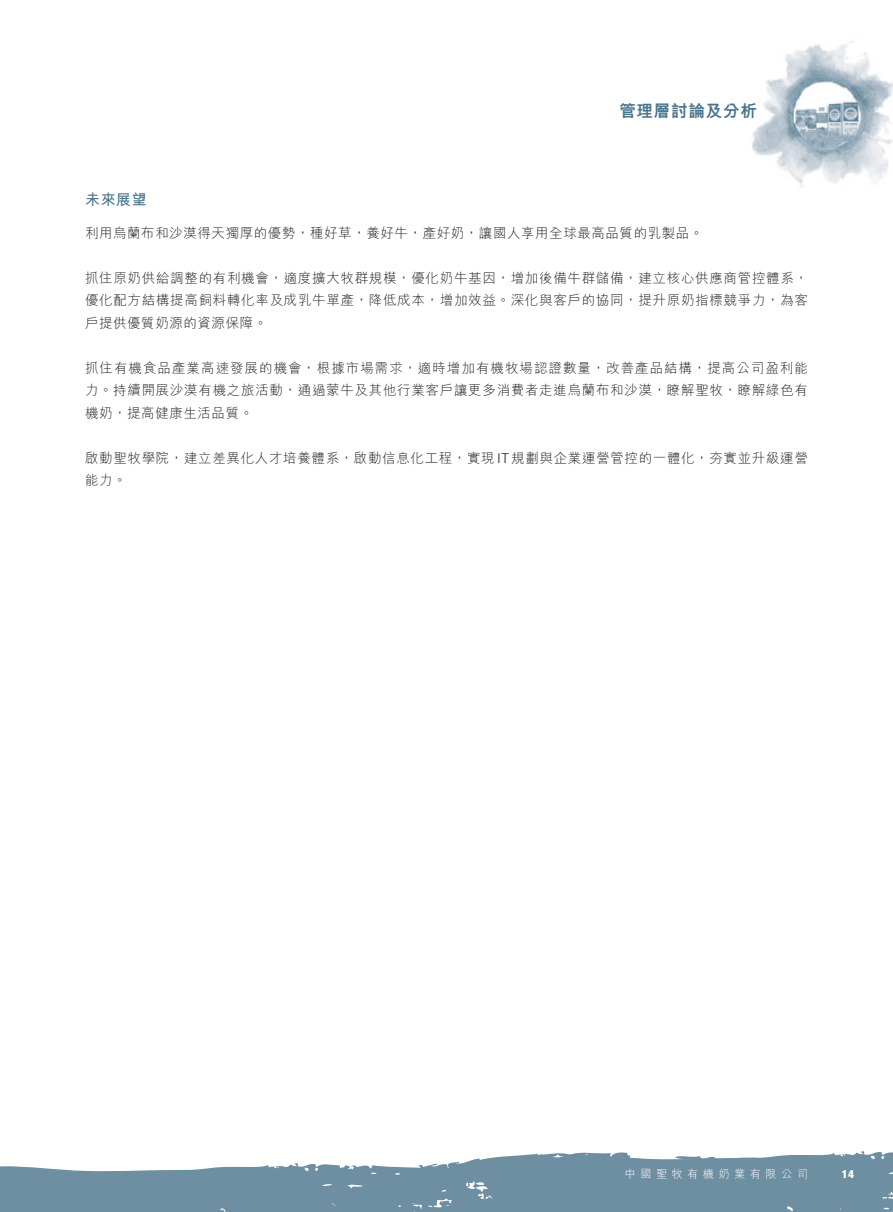
<style>
.page{position:relative;width:893px;height:1212px;background:#fff}
.page>*{position:absolute;margin:0;border:0;box-sizing:border-box;transform-origin:0 0}
.t1{font:800 16.5px "M Hei HK";letter-spacing:.05em;color:#49748a}
._3__標題{font:700 15px "M Hei HK";color:#49748a}
._1__內文{font:300 13.5px/22.5px "M Hei HK";letter-spacing:.05em;color:#231f20;text-align:justify}
.t2{font:300 11.25px "M Hei HK";letter-spacing:.39em;color:#fff}
.t3{font:900 condensed 11.25px "Helvetica Neue LT Std";color:#fff}
.s1{font-family:"Helvetica LT Std"}
</style>
<div class="page">
<img style="left:752px;top:41px;width:141px;height:146px">
<svg style="left:0;top:1151px;width:893px;height:61px;fill:#6e8ea1"></svg>
<p class="t1" style="left:619px;top:102px;width:139px">管理層討論及分析</p>
<p class="_3__標題" style="left:85px;top:188px;width:63px">未來展望</p>
<p class="_1__內文" style="left:85px;top:221px;width:620px">利用烏蘭布和沙漠得天獨厚的優勢，種好草，養好牛，產好奶，讓國人享用全球最高品質的乳製品。</p>
<p class="_1__內文" style="left:85px;top:266px;width:724px">抓住原奶供給調整的有利機會，適度擴大牧群規模，優化奶牛基因，增加後備牛群儲備，建立核心供應商管控體系，優化配方結構提高飼料轉化率及成乳牛單產，降低成本，增加效益。深化與客戶的協同，提升原奶指標競爭力，為客戶提供優質奶源的資源保障。</p>
<p class="_1__內文" style="left:85px;top:356px;width:725px">抓住有機食品產業高速發展的機會，根據市場需求，適時增加有機牧場認證數量，改善產品結構，提高公司盈利能力。持續開展沙漠有機之旅活動，通過蒙牛及其他行業客戶讓更多消費者走進烏蘭布和沙漠，瞭解聖牧，瞭解綠色有機奶，提高健康生活品質。</p>
<p class="_1__內文" style="left:85px;top:446px;width:724px">啟動聖牧學院，建立差異化人才培養體系，啟動信息化工程，實現<span class="s1">IT</span>規劃與企業運營管控的一體化，夯實並升級運營能力。</p>
<p class="t2" style="left:625px;top:1168px;width:185px">中國聖牧有機奶業有限公司</p>
<p class="t3" style="left:842px;top:1167px;width:14px">14</p>
</div>
